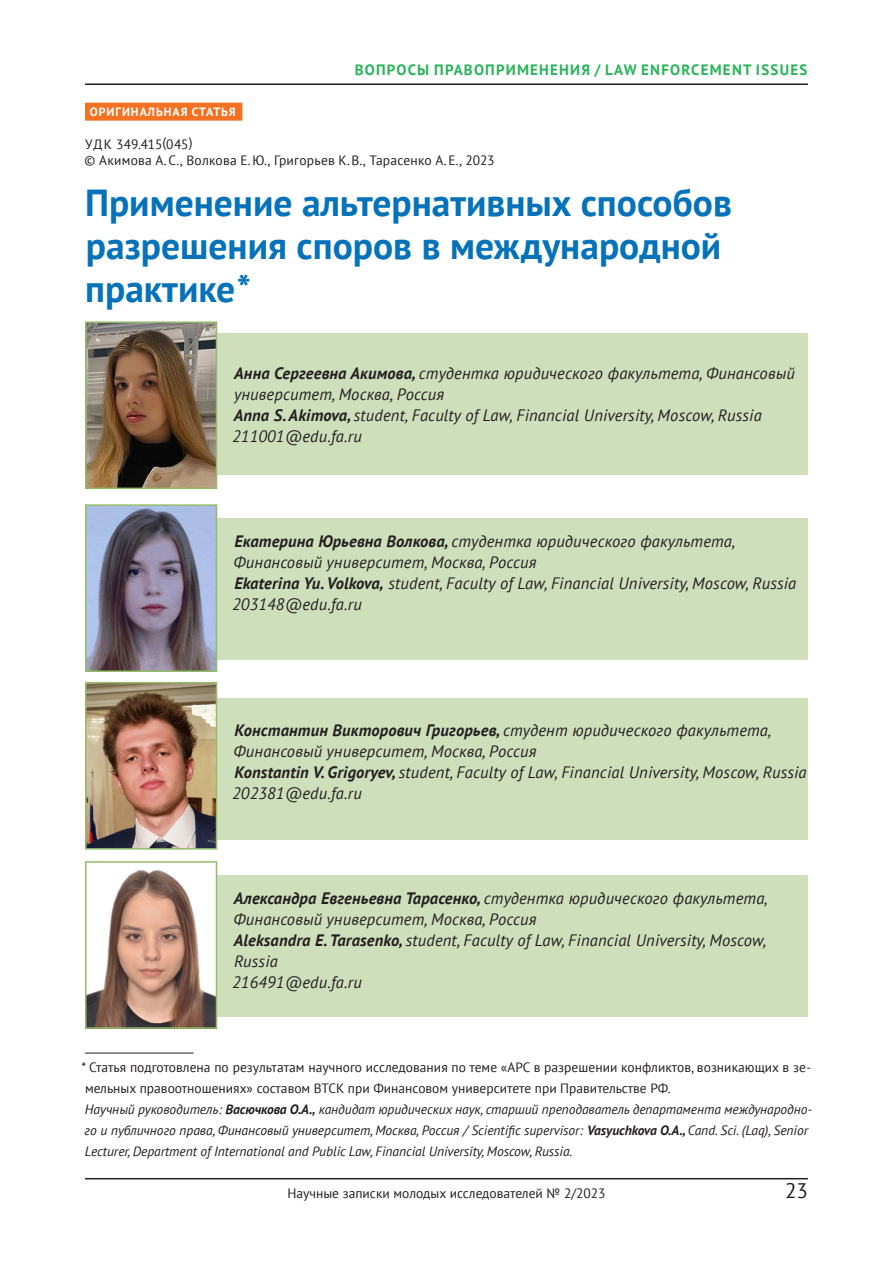
<style>
.page{position:relative;width:893px;height:1263px;background:#fff}
.page>*{position:absolute;margin:0;border:0;box-sizing:border-box;transform-origin:0 0}
.t1{font:700 37.5px/42.8px "PT Sans";color:#0572ba}
.t2{font:21px "PT Sans";color:#231f20}
.t3{font:italic 16.5px/21px "PT Sans";letter-spacing:.01em;color:#231f20}
.t4{font:700 15px "PT Sans";letter-spacing:.08em;color:#29b359}
.t5{font:italic 13.5px/21px "PT Sans";letter-spacing:-.005em;color:#231f20}
.t6{font:13.5px/16.5px "PT Sans";color:#231f20}
.t7{font:700 12px "PT Sans";letter-spacing:.08em;color:#fff}
.s1{font-weight:700}
</style>
<div class="page">
<hr style="left:85px;top:1178px;width:723px;height:1px;background:#231f20">
<hr style="left:85px;top:83px;width:723px;height:2px;background:#231f20">
<div style="left:85px;top:875px;width:723px;height:142px;background:#cfdfbb"></div>
<div style="left:85px;top:698px;width:723px;height:141px;background:#cfdfbb"></div>
<div style="left:85px;top:333px;width:723px;height:142px;background:#cfdfbb"></div>
<div style="left:85px;top:518px;width:723px;height:142px;background:#cfdfbb"></div>
<div style="left:85px;top:103px;width:157px;height:18px;background:#f37121"></div>
<img style="left:88px;top:324px;width:126px;height:162px">
<div style="left:85px;top:321px;width:132px;height:168px;border:2px solid #93bc68"></div>
<img style="left:88px;top:507px;width:126px;height:162px">
<div style="left:85px;top:504px;width:132px;height:168px;border:2px solid #93bc68"></div>
<img style="left:88px;top:685px;width:126px;height:161px">
<div style="left:85px;top:682px;width:132px;height:167px;border:2px solid #93bc68"></div>
<img style="left:88px;top:869px;width:126px;height:157px">
<div style="left:85px;top:861px;width:132px;height:168px;border:2px solid #93bc68"></div>
<hr style="left:85px;top:1053px;width:108px;height:1px;background:#231f20">
<p class="t4" style="left:355px;top:60px;width:43px">ВОПРОС</p>
<p class="t4" style="left:417px;top:60px;width:124px">Ы ПРАВОПРИМЕНЕНИ</p>
<p class="t4" style="left:581px;top:60px;width:227px">Я / LAW ENFORCEMENT ISSUES</p>
<p class="t7" style="left:90px;top:103px;width:9px">ОРИ</p>
<p class="t7" style="left:116px;top:103px;width:16px">ГИНАЛ</p>
<p class="t7" style="left:156px;top:103px;width:81px">ЬНАЯ СТАТЬЯ</p>
<p class="t6" style="left:85px;top:135px;width:411px">УДК 349.415(045)<br>© Акимова А.С., Волкова Е.Ю., Григорьев К.В., Тарасенко А.Е., 2023</p>
<h1 class="t1" style="left:85px;top:181px;width:648px">Применение альтернативных способов разрешения споров в международной практике*</h1>
<p class="t3" style="left:232px;top:363px;width:564px"><span class="s1">Анна Сергеевна Акимова,</span> студентка юридического факультета, Финансовый университет, Москва, Россия<br><span class="s1">Anna S.Akimova,</span> student, Faculty of Law, Financial University, Moscow, Russia 211001@edu.fa.ru</p>
<p class="t3" style="left:232px;top:531px;width:566px"><span class="s1">Екатерина Юрьевна Волкова,</span> студентка юридического факультета, Финансовый университет, Москва, Россия<br><span class="s1">Ekaterina Yu.Volkova,</span> student, Faculty of Law, Financial University, Moscow, Russia 203148@edu.fa.ru</p>
<p class="t3" style="left:232px;top:720px;width:576px"><span class="s1">Константин Викторович Григорьев,</span> студент юридического факультета, Финансовый университет, Москва, Россия<br><span class="s1">Konstantin V. Grigoryev,</span> student, Faculty of Law, Financial University, Moscow, Russia 202381@edu.fa.ru</p>
<p class="t3" style="left:232px;top:888px;width:537px"><span class="s1">Александра Евгеньевна Тарасенко,</span> студентка юридического факультета, Финансовый университет, Москва, Россия<br><span class="s1">Aleksandra E.Tarasenko,</span> student, Faculty of Law, Financial University, Moscow, Russia<br>216491@edu.fa.ru</p>
<p class="t6" style="left:81px;top:1057px;width:731px;line-height:21px">* Статья подготовлена по результатам научного исследования по теме «АРС в разрешении конфликтов, возникающих в зе&shy;мельных правоотношениях» составом ВТСК при Финансовом университете при Правительстве РФ.</p>
<p class="t5" style="left:85px;top:1099px;width:729px">Научный руководитель: <span class="s1">Васючкова О.А.,</span> кандидат юридических наук, старший преподаватель департамента международно&shy;го и публичного права, Финансовый университет, Москва, Россия / Scientific supervisor: <span class="s1">Vasyuchkova O.A.,</span> Cand. Sci. (Laq), Senior<br>Lecturer, Department of International and Public Law, Financial University, Moscow, Russia.</p>
<p class="t6" style="left:287px;top:1185px;width:320px">Научные записки молодых исследователей № 2/2023</p>
<p class="t2" style="left:785px;top:1177px;width:24px">23</p>
</div>
